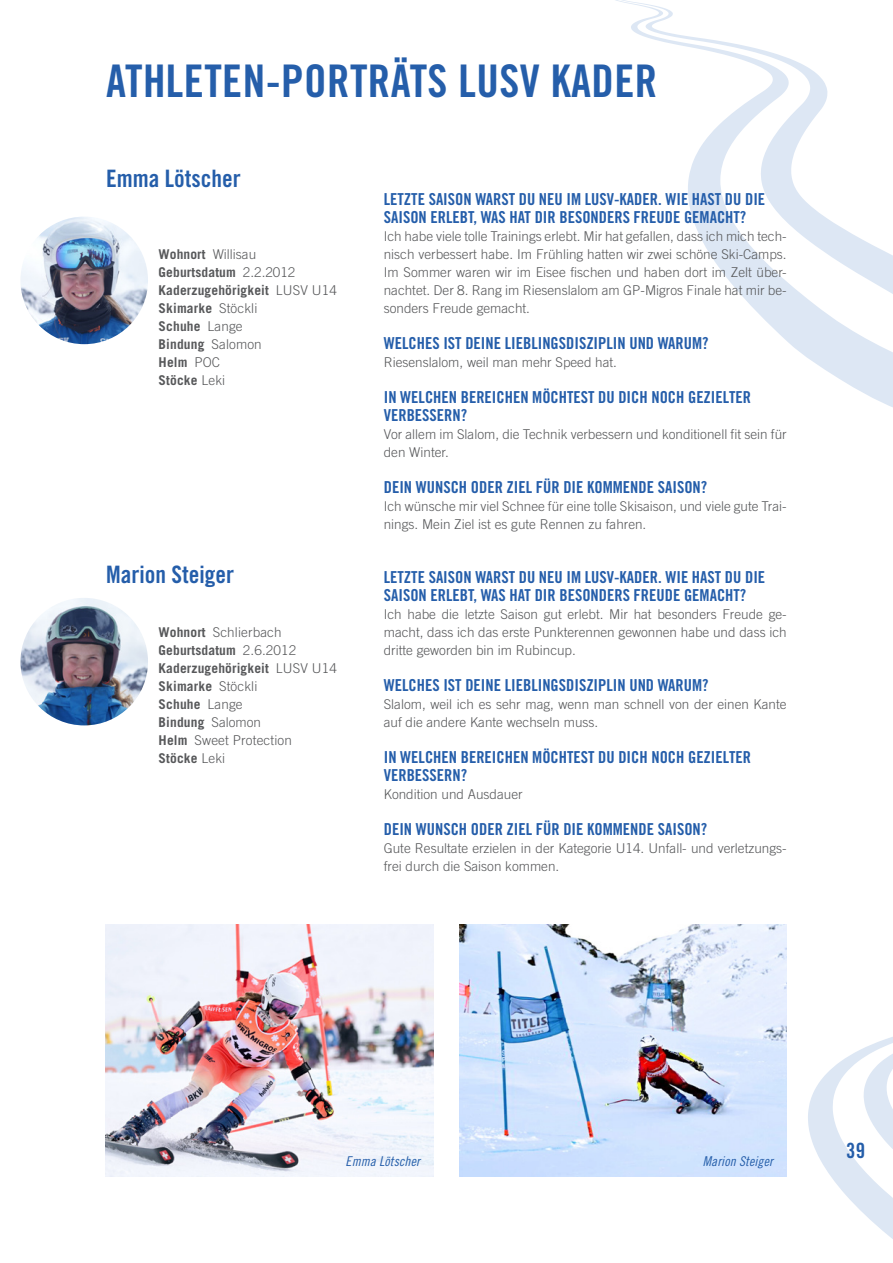
<style>
.page{position:relative;width:893px;height:1263px;background:#fff}
.page>*{position:absolute;margin:0;border:0;box-sizing:border-box;transform-origin:0 0}
.t1{font:45px "Trade Gothic LT Std Bd Cn 20";letter-spacing:.01em;color:#255eaa}
.t2{font:24px "Trade Gothic LT Std Bd Cn 20";color:#255eaa}
.t3{font:21px "Trade Gothic LT Std Bd Cn 20";color:#255eaa}
.t4{font:16.5px/18px "Trade Gothic LT Std Bd Cn 20";color:#255eaa}
.t5{font:300 13.5px/18px "Trade Gothic LT Std";color:#57585a}
.t6{font:700 13.5px/18px "Trade Gothic LT Std";letter-spacing:.01em;color:#57585a}
.t7{font:13.5px "Trade Gothic LT Std Cn 18 Obl";letter-spacing:.01em;color:#255eaa}
.s1{font-weight:300}
</style>
<div class="page">
<svg style="left:808px;top:1037px;width:85px;height:202px"></svg>
<svg style="left:615px;top:0;width:278px;height:407px"></svg>
<img style="left:106px;top:925px;width:328px;height:252px">
<img style="left:20px;top:217px;width:128px;height:127px;border-radius:64px">
<img style="left:20px;top:598px;width:128px;height:127px;border-radius:64px">
<img style="left:459px;top:925px;width:328px;height:252px">
<h1 class="t1" style="left:106px;top:53px;width:553px">ATHLETEN-PORTRÄTS LUSV KADER</h1>
<h2 class="t2" style="left:106px;top:164px;width:136px">Emma Lötscher</h2>
<p class="t6" style="left:159px;top:245px;width:180px">Wohnort <span class="s1">Willisau<br></span>Geburtsdatum <span class="s1">2.2.2012<br></span>Kaderzugehörigkeit <span class="s1">LUSV U14<br></span>Skimarke <span class="s1">Stöckli<br></span>Schuhe <span class="s1">Lange<br></span>Bindung <span class="s1">Salomon<br></span>Helm <span class="s1">POC<br></span>Stöcke <span class="s1">Leki</span></p>
<p class="t4" style="left:384px;top:190px;width:383px">LETZTE SAISON WARST DU NEU IM LUSV-KADER. WIE HAST DU DIE<br>SAISON ERLEBT, WAS HAT DIR BESONDERS FREUDE GEMACHT?</p>
<p class="t5" style="left:384px;top:227px;width:404px;text-align:justify">Ich habe viele tolle Trainings erlebt. Mir hat gefallen, dass ich mich tech&shy;nisch verbessert habe. Im Frühling hatten wir zwei schöne Ski-Camps.<br>Im Sommer waren wir im Eisee fischen und haben dort im Zelt über&shy;nachtet. Der 8. Rang im Riesenslalom am GP-Migros Finale hat mir be&shy;sonders Freude gemacht.</p>
<p class="t4" style="left:384px;top:334px;width:326px">WELCHES IST DEINE LIEBLINGSDISZIPLIN UND WARUM?</p>
<p class="t5" style="left:384px;top:353px;width:235px">Riesenslalom, weil man mehr Speed hat.</p>
<p class="t4" style="left:384px;top:388px;width:369px">IN WELCHEN BEREICHEN MÖCHTEST DU DICH NOCH GEZIELTER<br>VERBESSERN?</p>
<p class="t5" style="left:384px;top:425px;width:404px">Vor allem im Slalom, die Technik verbessern und konditionell fit sein für den Winter.</p>
<p class="t4" style="left:384px;top:478px;width:325px">DEIN WUNSCH ODER ZIEL FÜR DIE KOMMENDE SAISON?</p>
<p class="t5" style="left:384px;top:497px;width:404px">Ich wünsche mir viel Schnee für eine tolle Skisaison, und viele gute Trai&shy;nings. Mein Ziel ist es gute Rennen zu fahren.</p>
<h2 class="t2" style="left:106px;top:560px;width:129px">Marion Steiger</h2>
<p class="t4" style="left:384px;top:568px;width:383px">LETZTE SAISON WARST DU NEU IM LUSV-KADER. WIE HAST DU DIE<br>SAISON ERLEBT, WAS HAT DIR BESONDERS FREUDE GEMACHT?</p>
<p class="t5" style="left:384px;top:605px;width:404px;text-align:justify">Ich habe die letzte Saison gut erlebt. Mir hat besonders Freude ge&shy;macht, dass ich das erste Punkterennen gewonnen habe und dass ich dritte geworden bin im Rubincup.</p>
<p class="t4" style="left:384px;top:676px;width:326px">WELCHES IST DEINE LIEBLINGSDISZIPLIN UND WARUM?</p>
<p class="t5" style="left:384px;top:695px;width:404px">Slalom, weil ich es sehr mag, wenn man schnell von der einen Kante auf die andere Kante wechseln muss.</p>
<p class="t4" style="left:384px;top:748px;width:369px">IN WELCHEN BEREICHEN MÖCHTEST DU DICH NOCH GEZIELTER<br>VERBESSERN?</p>
<p class="t5" style="left:384px;top:785px;width:140px">Kondition und Ausdauer</p>
<p class="t4" style="left:384px;top:820px;width:325px">DEIN WUNSCH ODER ZIEL FÜR DIE KOMMENDE SAISON?</p>
<p class="t5" style="left:384px;top:839px;width:404px">Gute Resultate erzielen in der Kategorie U14. Unfall- und verletzungs&shy;frei durch die Saison kommen.</p>
<p class="t6" style="left:159px;top:623px;width:180px">Wohnort <span class="s1">Schlierbach<br></span>Geburtsdatum <span class="s1">2.6.2012<br></span>Kaderzugehörigkeit <span class="s1">LUSV U14<br></span>Skimarke <span class="s1">Stöckli<br></span>Schuhe <span class="s1">Lange<br></span>Bindung <span class="s1">Salomon<br></span>Helm <span class="s1">Sweet Protection<br></span>Stöcke <span class="s1">Leki</span></p>
<p class="t7" style="left:346px;top:1153px;width:76px">Emma Lötscher</p>
<p class="t7" style="left:703px;top:1153px;width:71px">Marion Steiger</p>
<h3 class="t3" style="left:846px;top:1138px;width:20px">39</h3>
</div>
